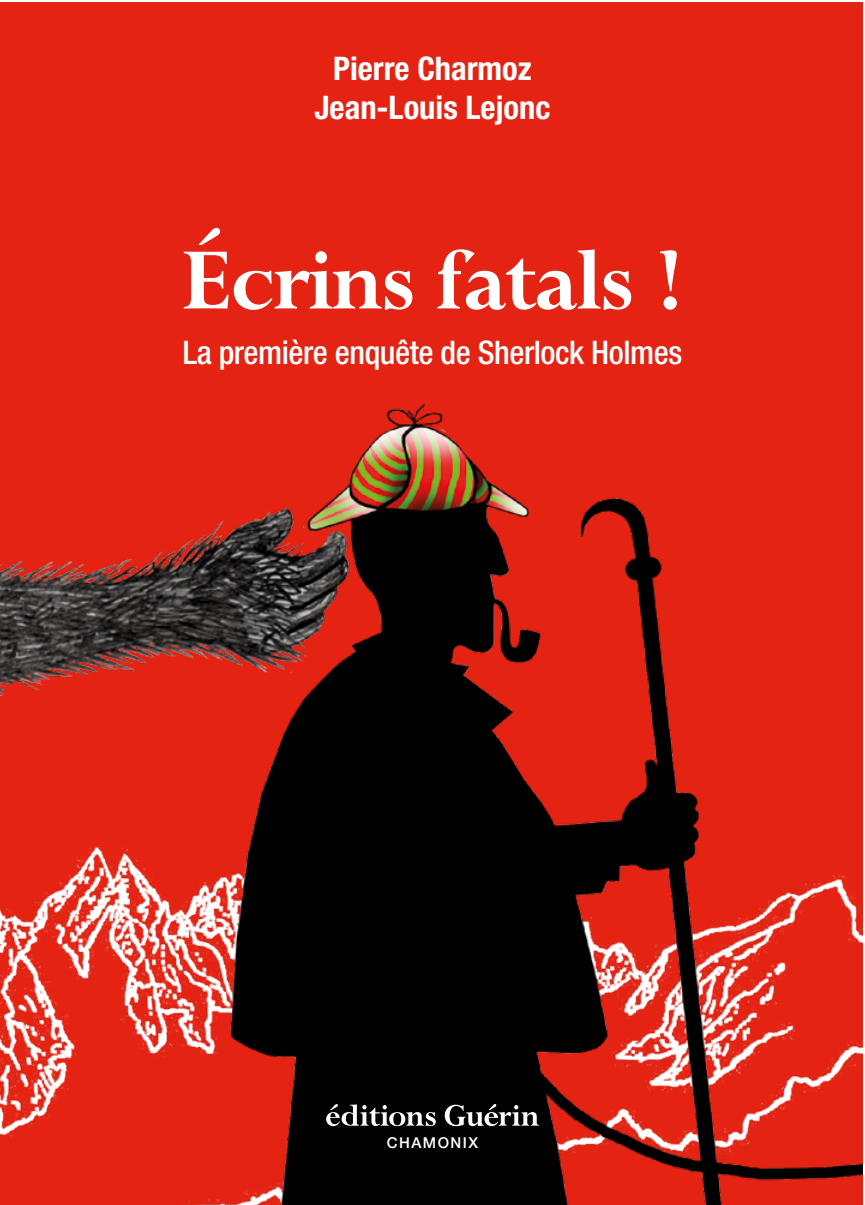
<style>
.page{position:relative;width:865px;height:1205px;background:#fff}
.page>*{position:absolute;margin:0;border:0;box-sizing:border-box;transform-origin:0 0}
.t1{font:700 97.5px "Lapidary 333 BT";letter-spacing:-.025em;color:#fff}
.t2{font:500 condensed 32.5px "Helvetica Neue LT Std";letter-spacing:-.015em;color:#fff}
.t3{font:700 condensed 32.5px/39px "Helvetica Neue LT Std";color:#fff;text-align:center}
.t4{font:500 15px "Helvetica Neue LT Std";letter-spacing:.1em;color:#fff}
</style>
<div class="page">
<div style="left:0;top:2px;width:862px;height:1203px;background:#e42313"></div>
<img style="left:0;top:403px;width:862px;height:802px">
<svg style="left:326px;top:1104px;width:110px;height:22px"></svg>
<svg style="left:445px;top:1104px;width:94px;height:22px"></svg>
<p class="t3" style="left:314px;top:48px;width:237px">Pierre Charmoz<br>Jean-Louis Lejonc</p>
<h1 class="t1" style="left:180px;top:223px;width:506px">Écrins fatals !</h1>
<p class="t2" style="left:183px;top:333px;width:501px">La première enquête de Sherlock Holmes</p>
<p class="t4" style="left:386px;top:1133px;width:93px">CHAMONIX</p>
</div>
